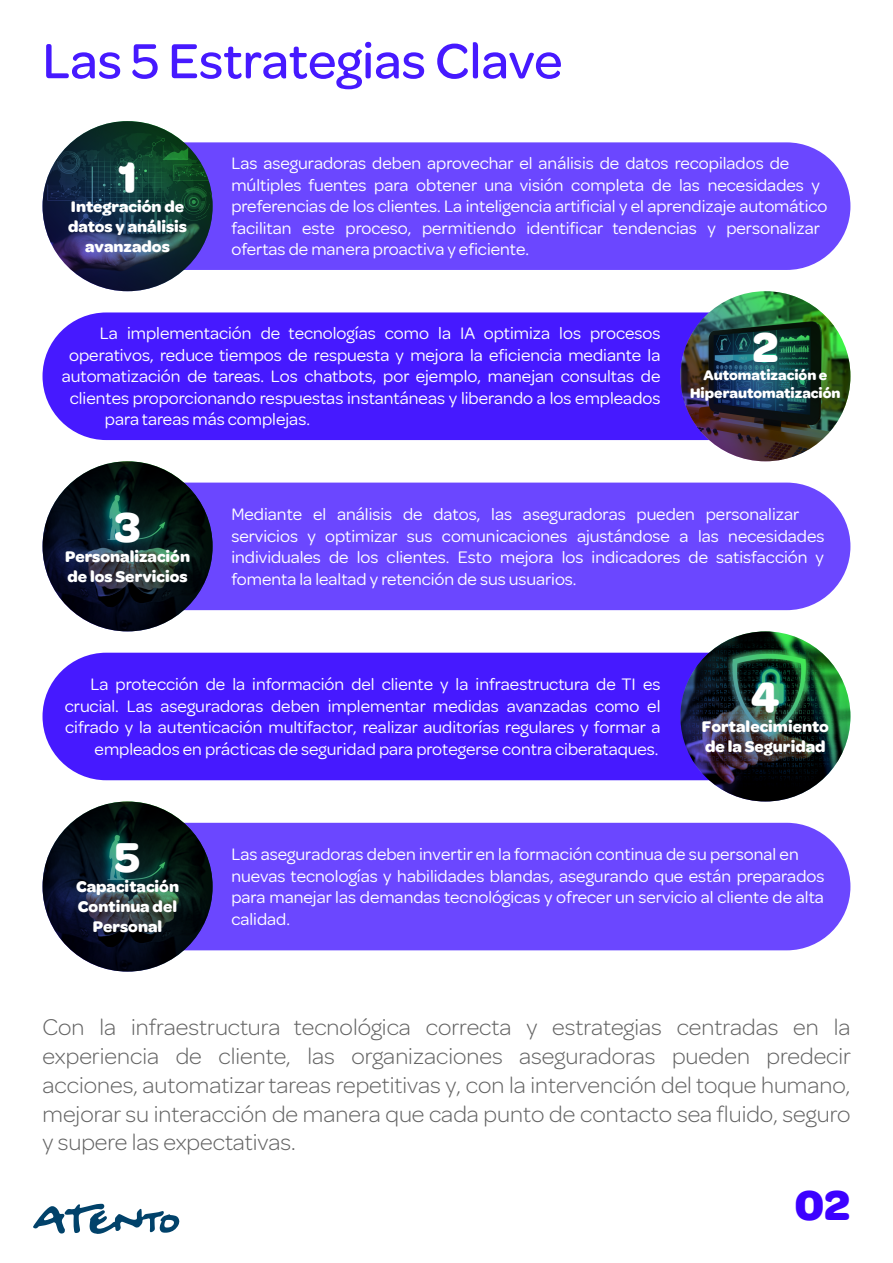
<style>
.page{position:relative;width:893px;height:1263px;background:#fff}
.page>*{position:absolute;margin:0;border:0;box-sizing:border-box;transform-origin:0 0}
.t1{font:500 52.5px "Omnes";color:#4619ff}
.t2{font:700 45px "Omnes";color:#fff}
.t3{font:700 45px "Omnes";color:#3c01ff}
.t4{font:300 24px/28.8px "Omnes";color:#636363;text-align:justify}
.t5{font:18px/21.6px "Omnes";color:#fff}
.t6{font:700 16.65px/20px "Omnes";color:#fff;text-align:center}
.t7{font:700 15px/18px "Omnes";color:#fff;text-align:center}
</style>
<div class="page">
<div style="left:43px;top:653px;width:665px;height:127px;background:#4619ff"></div>
<div style="left:185px;top:483px;width:665px;height:127px;background:#6b47ff"></div>
<div style="left:185px;top:142px;width:665px;height:128px;background:#6b47ff"></div>
<img style="left:43px;top:121px;width:170px;height:170px;border-radius:50%">
<div style="left:43px;top:312px;width:665px;height:128px;background:#4619ff"></div>
<img style="left:680px;top:291px;width:170px;height:170px;border-radius:50%">
<svg style="left:43px;top:461px;width:170px;height:170px;background:#0c1b21"></svg>
<img style="left:680px;top:631px;width:170px;height:170px;border-radius:50%">
<div style="left:186px;top:823px;width:664px;height:127px;background:#6b47ff"></div>
<svg style="left:43px;top:801px;width:170px;height:171px;background:#0d1c22"></svg>
<svg style="left:33px;top:1204px;width:147px;height:30px"></svg>
<h1 class="t1" style="left:43px;top:25px;width:522px">Las 5 Estrategias Clave</h1>
<h2 class="t2" style="left:118px;top:145px;width:20px">1</h2>
<p class="t6" style="left:68px;top:195px;width:121px">Integración de datos y análisis avanzados</p>
<p class="t5" style="left:231px;top:151px;width:598px">Las aseguradoras deben aprovechar el análisis de datos recopilados de múltiples fuentes para obtener una visión completa de las necesidades y preferencias de los clientes. La inteligencia artificial y el aprendizaje automático facilitan este proceso, permitiendo identificar tendencias y personalizar ofertas de manera proactiva y eficiente.</p>
<p class="t5" style="left:100px;top:321px;width:562px">La implementación de tecnologías como la IA optimiza los procesos</p>
<p class="t5" style="left:69px;top:343px;width:593px">operativos, reduce tiempos de respuesta y mejora la eficiencia mediante la</p>
<p class="t5" style="left:62px;top:364px;width:600px">automatización de tareas. Los chatbots, por ejemplo, manejan consultas de</p>
<p class="t5" style="left:70px;top:386px;width:592px">clientes proporcionando respuestas instantáneas y liberando a los empleados</p>
<p class="t5" style="left:105px;top:408px;width:207px">para tareas más complejas.</p>
<h2 class="t2" style="left:752px;top:315px;width:27px">2</h2>
<p class="t7" style="left:690px;top:365px;width:152px">Automatización e<br>Hiperautomatización</p>
<h2 class="t2" style="left:114px;top:495px;width:28px">3</h2>
<p class="t6" style="left:65px;top:545px;width:127px;text-align:left">Personalización de los Servicios</p>
<p class="t5" style="left:231px;top:502px;width:595px">Mediante el análisis de datos, las aseguradoras pueden personalizar servicios y optimizar sus comunicaciones ajustándose a las necesidades individuales de los clientes. Esto mejora los indicadores de satisfacción y fomenta la lealtad y retención de sus usuarios.</p>
<p class="t5" style="left:65px;top:672px;width:597px;text-align:right">La protección de la información del cliente y la infraestructura de TI es crucial. Las aseguradoras deben implementar medidas avanzadas como el cifrado y la autenticación multifactor, realizar auditorías regulares y formar a empleados en prácticas de seguridad para protegerse contra ciberataques.</p>
<h2 class="t2" style="left:751px;top:665px;width:30px">4</h2>
<p class="t6" style="left:702px;top:716px;width:128px;text-align:left">Fortalecimiento de la Seguridad</p>
<h2 class="t2" style="left:115px;top:825px;width:27px">5</h2>
<p class="t6" style="left:76px;top:876px;width:105px">Capacitación<br>Continua del<br>Personal</p>
<p class="t5" style="left:231px;top:842px;width:595px">Las aseguradoras deben invertir en la formación continua de su personal en nuevas tecnologías y habilidades blandas, asegurando que están preparados para manejar las demandas tecnológicas y ofrecer un servicio al cliente de alta calidad.</p>
<p class="t4" style="left:43px;top:1011px;width:810px">Con la infraestructura tecnológica correcta y estrategias centradas en la experiencia de cliente, las organizaciones aseguradoras pueden predecir acciones, automatizar tareas repetitivas y, con la intervención del toque humano, mejorar su interacción de manera que cada punto de contacto sea fluido, seguro y supere las expectativas.</p>
<h2 class="t3" style="left:795px;top:1173px;width:57px">02</h2>
</div>
